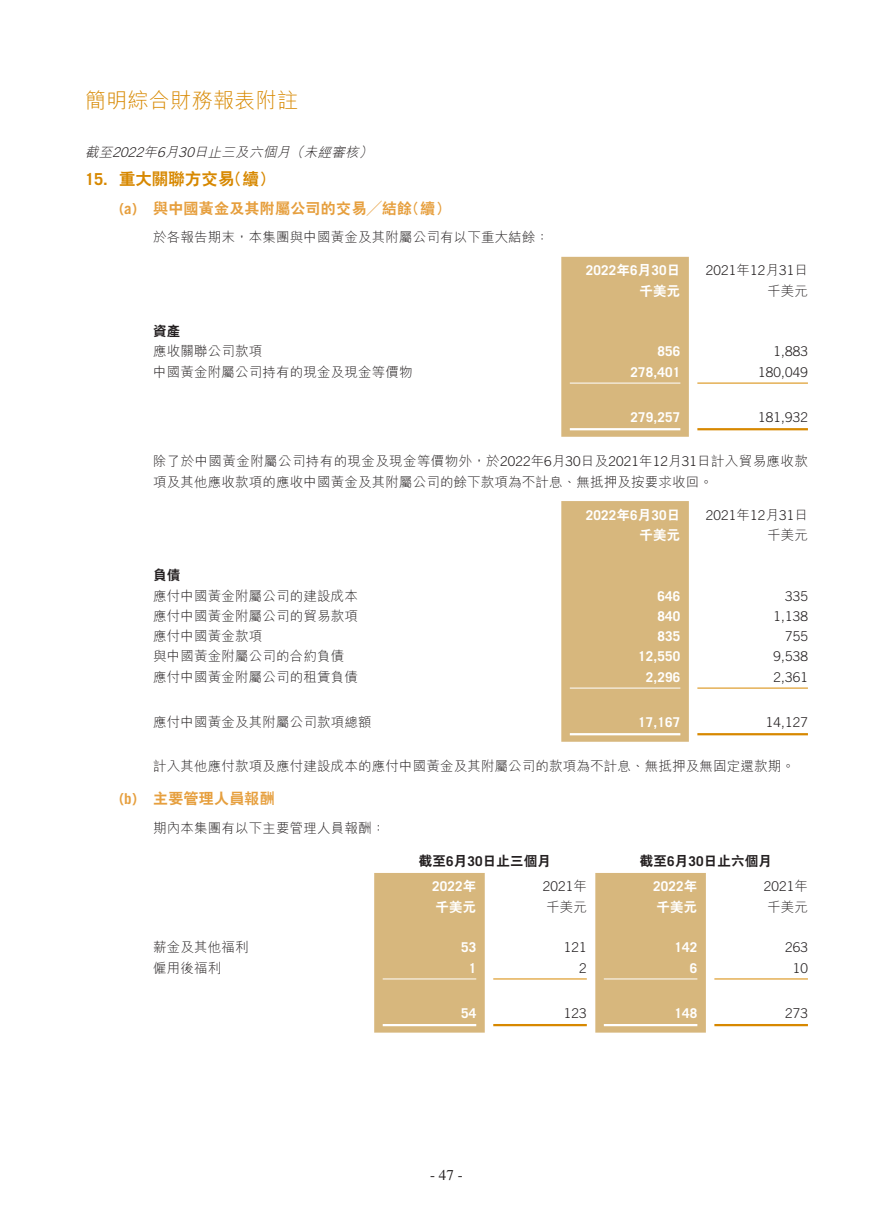
<style>
.page{position:relative;width:893px;height:1212px;background:#fff}
.page>*{position:absolute;margin:0;border:0;box-sizing:border-box;transform-origin:0 0}
.t1{font:300 21px "M Hei HK";letter-spacing:.015em;color:#d78800}
.t2{font:800 16.5px "C Hei 2 HK";letter-spacing:-.005em;color:#d78800}
.t3{font:800 15px "C Hei 2 HK";letter-spacing:.015em;color:#e69f3e}
.t4{font:15px "Times LT Std";color:#231f20}
.t5{font:300 13.5px/20.2px "M Hei HK";letter-spacing:.01em;color:#231f20}
.t6{font:300 13.5px "Trade Gothic LT Std";letter-spacing:.01em;color:#231f20}
.t7{font:700 13.5px "Trade Gothic LT Std";letter-spacing:.01em;color:#fff}
.t8{font:800 13.5px "C Hei 2 HK";letter-spacing:.01em;color:#231f20}
.t9{font:italic 300 13.5px "M Hei HK";color:#231f20}
.t10{font:800 13.5px "C Hei 2 HK";letter-spacing:.01em;color:#fff}
.s1{font-family:"Trade Gothic LT Std"}
.s2{font-family:"Trade Gothic LT Std";font-weight:700}
.s3{font-family:"C Hei 2 HK";font-weight:800}
.s4{font-family:"M Hei HK"}
</style>
<div class="page">
<div style="left:561px;top:257px;width:128px;height:180px;background:#d7b77d"></div>
<hr style="left:570px;top:383px;width:110px;height:1px;background:#fff">
<hr style="left:697px;top:383px;width:111px;height:1px;background:#d78800">
<hr style="left:570px;top:428px;width:110px;height:2px;background:#fff">
<hr style="left:697px;top:428px;width:111px;height:2px;background:#d78800">
<div style="left:561px;top:501px;width:128px;height:241px;background:#d7b77d"></div>
<hr style="left:570px;top:688px;width:110px;height:1px;background:#fff">
<hr style="left:697px;top:688px;width:111px;height:1px;background:#d78800">
<hr style="left:570px;top:733px;width:110px;height:2px;background:#fff">
<hr style="left:697px;top:733px;width:111px;height:2px;background:#d78800">
<svg style="left:374px;top:873px;width:332px;height:159px;fill:#d7b77d"></svg>
<hr style="left:383px;top:978px;width:93px;height:1px;background:#fff">
<hr style="left:493px;top:978px;width:94px;height:1px;background:#d78800">
<hr style="left:604px;top:978px;width:93px;height:1px;background:#fff">
<hr style="left:714px;top:978px;width:94px;height:1px;background:#d78800">
<hr style="left:383px;top:1024px;width:93px;height:2px;background:#fff">
<hr style="left:493px;top:1024px;width:94px;height:2px;background:#d78800">
<hr style="left:604px;top:1024px;width:93px;height:2px;background:#fff">
<hr style="left:714px;top:1024px;width:94px;height:2px;background:#d78800">
<h1 class="t1" style="left:85px;top:86px;width:215px">簡明綜合財務報表附註</h1>
<p class="t9" style="left:85px;top:143px;width:293px">截至<span class="s1">2022</span>年<span class="s1">6</span>月<span class="s1">30</span>日止三及六個月（未經審核）</p>
<p class="t2" style="left:85px;top:168px;width:192px"><span class="s2">15.</span> 重大關聯方交易（續）</p>
<p class="t3" style="left:119px;top:198px;width:333px"><span class="s2">(a)</span> 與中國黃金及其附屬公司的交易╱結餘（續）</p>
<p class="t5" style="left:153px;top:227px;width:398px">於各報告期末，本集團與中國黃金及其附屬公司有以下重大結餘：</p>
<p class="t7" style="left:586px;top:262px;width:96px">2022<span class="s3">年</span>6<span class="s3">月</span>30<span class="s3">日</span></p>
<p class="t6" style="left:706px;top:263px;width:104px">2021<span class="s4">年</span>12<span class="s4">月</span>31<span class="s4">日</span></p>
<p class="t10" style="left:639px;top:282px;width:42px">千美元</p>
<p class="t5" style="left:767px;top:280px;width:42px">千美元</p>
<p class="t8" style="left:153px;top:322px;width:29px">資產</p>
<p class="t5" style="left:153px;top:341px;width:111px">應收關聯公司款項</p>
<p class="t7" style="left:657px;top:343px;width:24px">856</p>
<p class="t6" style="left:773px;top:344px;width:36px">1,883</p>
<p class="t5" style="left:153px;top:361px;width:261px">中國黃金附屬公司持有的現金及現金等價物</p>
<p class="t7" style="left:631px;top:363px;width:51px">278,401</p>
<p class="t6" style="left:758px;top:364px;width:51px">180,049</p>
<p class="t7" style="left:631px;top:409px;width:51px">279,257</p>
<p class="t6" style="left:758px;top:409px;width:51px">181,932</p>
<p class="t5" style="left:153px;top:451px;width:656px">除了於中國黃金附屬公司持有的現金及現金等價物外，於<span class="s1">2022</span>年<span class="s1">6</span>月<span class="s1">30</span>日及<span class="s1">2021</span>年<span class="s1">12</span>月<span class="s1">31</span>日計入貿易應收款項及其他應收款項的應收中國黃金及其附屬公司的餘下款項為不計息、無抵押及按要求收回。</p>
<p class="t7" style="left:586px;top:506px;width:96px">2022<span class="s3">年</span>6<span class="s3">月</span>30<span class="s3">日</span></p>
<p class="t6" style="left:706px;top:507px;width:104px">2021<span class="s4">年</span>12<span class="s4">月</span>31<span class="s4">日</span></p>
<p class="t10" style="left:639px;top:526px;width:42px">千美元</p>
<p class="t5" style="left:767px;top:524px;width:42px">千美元</p>
<p class="t8" style="left:153px;top:566px;width:29px">負債</p>
<p class="t5" style="left:153px;top:585px;width:206px">應付中國黃金附屬公司的建設成本</p>
<p class="t7" style="left:657px;top:587px;width:24px">646</p>
<p class="t6" style="left:785px;top:588px;width:24px">335</p>
<p class="t5" style="left:153px;top:605px;width:206px">應付中國黃金附屬公司的貿易款項</p>
<p class="t7" style="left:657px;top:608px;width:24px">840</p>
<p class="t6" style="left:773px;top:608px;width:36px">1,138</p>
<p class="t5" style="left:153px;top:625px;width:111px">應付中國黃金款項</p>
<p class="t7" style="left:657px;top:628px;width:24px">835</p>
<p class="t6" style="left:785px;top:628px;width:24px">755</p>
<p class="t5" style="left:153px;top:646px;width:193px">與中國黃金附屬公司的合約負債</p>
<p class="t7" style="left:638px;top:648px;width:44px">12,550</p>
<p class="t6" style="left:773px;top:648px;width:36px">9,538</p>
<p class="t5" style="left:153px;top:666px;width:206px">應付中國黃金附屬公司的租賃負債</p>
<p class="t7" style="left:646px;top:668px;width:36px">2,296</p>
<p class="t6" style="left:773px;top:669px;width:36px">2,361</p>
<p class="t5" style="left:153px;top:712px;width:220px">應付中國黃金及其附屬公司款項總額</p>
<p class="t7" style="left:638px;top:714px;width:44px">17,167</p>
<p class="t6" style="left:766px;top:714px;width:44px">14,127</p>
<p class="t5" style="left:153px;top:756px;width:643px">計入其他應付款項及應付建設成本的應付中國黃金及其附屬公司的款項為不計息、無抵押及無固定還款期。</p>
<p class="t3" style="left:119px;top:789px;width:157px"><span class="s2">(b)</span> 主要管理人員報酬</p>
<p class="t5" style="left:153px;top:817px;width:234px">期內本集團有以下主要管理人員報酬：</p>
<p class="t8" style="left:419px;top:852px;width:134px">截至<span class="s2">6</span>月<span class="s2">30</span>日止三個月</p>
<p class="t8" style="left:640px;top:852px;width:134px">截至<span class="s2">6</span>月<span class="s2">30</span>日止六個月</p>
<p class="t7" style="left:432px;top:878px;width:46px">2022<span class="s3">年</span></p>
<p class="t6" style="left:543px;top:879px;width:46px">2021<span class="s4">年</span></p>
<p class="t7" style="left:653px;top:878px;width:46px">2022<span class="s3">年</span></p>
<p class="t6" style="left:764px;top:879px;width:46px">2021<span class="s4">年</span></p>
<p class="t10" style="left:435px;top:898px;width:42px">千美元</p>
<p class="t5" style="left:546px;top:896px;width:42px">千美元</p>
<p class="t10" style="left:657px;top:898px;width:42px">千美元</p>
<p class="t5" style="left:767px;top:896px;width:42px">千美元</p>
<p class="t5" style="left:153px;top:937px;width:97px">薪金及其他福利</p>
<p class="t7" style="left:461px;top:939px;width:17px">53</p>
<p class="t6" style="left:564px;top:939px;width:24px">121</p>
<p class="t7" style="left:674px;top:939px;width:24px">142</p>
<p class="t6" style="left:785px;top:939px;width:24px">263</p>
<p class="t5" style="left:153px;top:957px;width:70px">僱用後福利</p>
<p class="t7" style="left:469px;top:959px;width:9px">1</p>
<p class="t6" style="left:579px;top:960px;width:9px">2</p>
<p class="t7" style="left:690px;top:959px;width:9px">6</p>
<p class="t6" style="left:793px;top:960px;width:17px">10</p>
<p class="t7" style="left:461px;top:1005px;width:17px">54</p>
<p class="t6" style="left:564px;top:1005px;width:24px">123</p>
<p class="t7" style="left:674px;top:1005px;width:24px">148</p>
<p class="t6" style="left:785px;top:1005px;width:24px">273</p>
<p class="t4" style="left:430px;top:1167px;width:34px">- 47 -</p>
</div>
